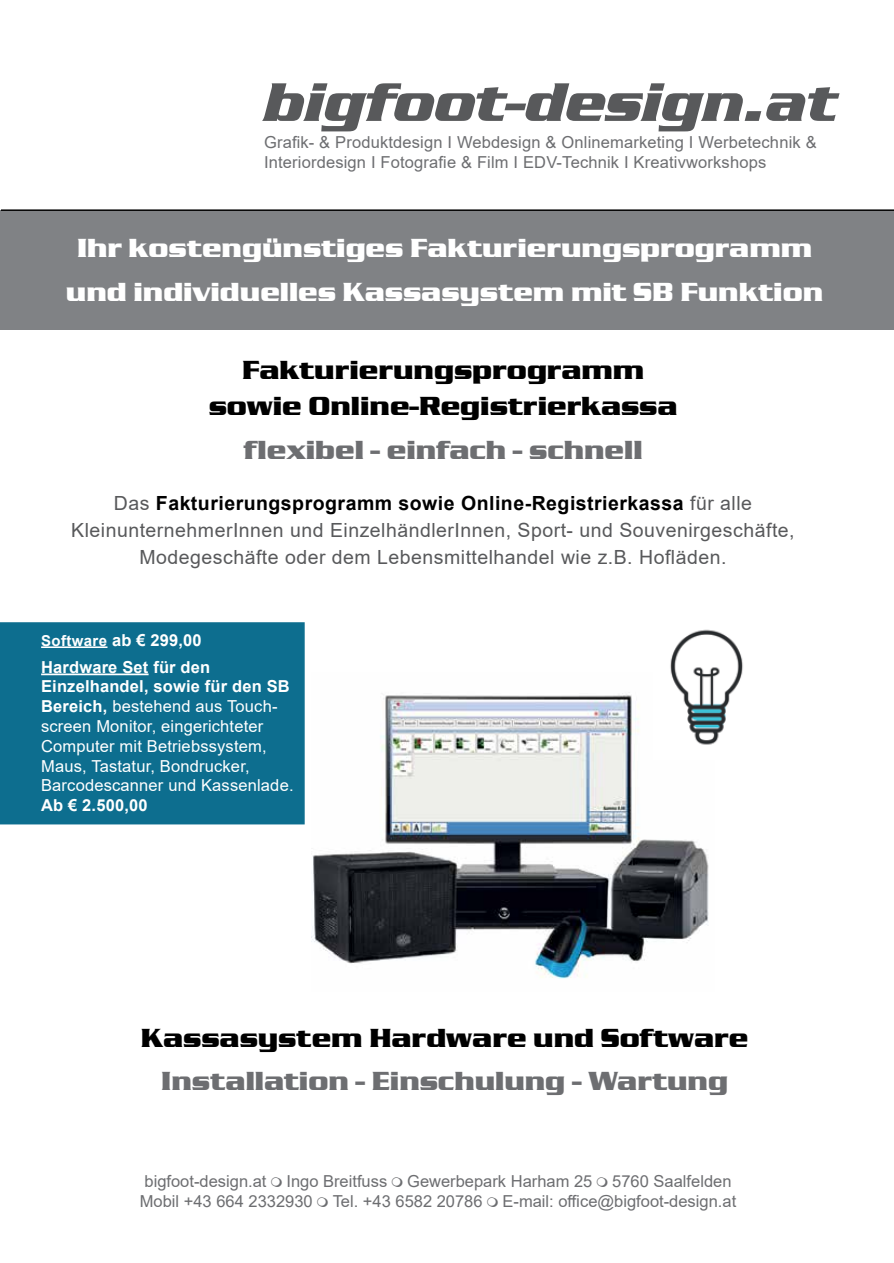
<style>
.page{position:relative;width:894px;height:1263px;background:#fff}
.page>*{position:absolute;margin:0;border:0;box-sizing:border-box;transform-origin:0 0}
.t1{font:italic 700 56.4px "Serpentine D";color:#58595b}
.t2{font:700 27px/43.5px "Serpentine D";color:#fff;text-align:center}
.t3{font:700 27px/36px "Serpentine D";color:#000;text-align:center}
.t4{font:700 27px "Serpentine D";color:#6d6e71}
.t5{font:19.5px/27px "Arial";letter-spacing:.025em;color:#58595b;text-align:center}
.t6{font:16.5px/19.8px "Arial";color:#6d6e71}
.t7{font:16.5px/19.8px "Arial";letter-spacing:.01em;color:#fff}
.t8{font:700 16.5px/27px "Arial";letter-spacing:.01em;color:#fff}
.s1{font-weight:700;color:#000}
.s2{font-size:15px}
.s3{font-weight:700}
</style>
<div class="page">
<div style="left:1px;top:210px;width:893px;height:120px;background:#808285"></div>
<hr style="left:1px;top:209px;width:893px;height:2px;background:#000">
<img style="left:311px;top:693px;width:398px;height:286px">
<img style="left:654px;top:629px;width:89px;height:130px">
<div style="left:0;top:622px;width:305px;height:202px;background:#0d6e8f;border:2px solid #0d6e8f"></div>
<hr style="left:41px;top:646px;width:66px;height:2px;background:#fff">
<hr style="left:41px;top:673px;width:108px;height:2px;background:#fff">
<h1 class="t1" style="left:264px;top:70px;width:574px">bigfoot-design.at</h1>
<p class="t6" style="left:264px;top:132px;width:554px">Grafik- &amp; Produktdesign I Webdesign &amp; Onlinemarketing I Werbetechnik &amp;<br>Interiordesign I Fotografie &amp; Film I EDV-Technik I Kreativworkshops</p>
<h2 class="t2" style="left:66px;top:227px;width:759px">Ihr kostengünstiges Fakturierungsprogramm und individuelles Kassasystem mit SB Funktion</h2>
<h2 class="t3" style="left:209px;top:353px;width:470px">Fakturierungsprogramm sowie Online-Registrierkassa</h2>
<h2 class="t4" style="left:244px;top:435px;width:400px">flexibel - einfach - schnell</h2>
<p class="t5" style="left:71px;top:489px;width:725px">Das <span class="s1">Fakturierungsprogramm sowie Online-Registrierkassa</span> für alle<br>KleinunternehmerInnen und EinzelhändlerInnen, Sport- und Souvenirgeschäfte,<br>Modegeschäfte oder dem Lebensmittelhandel wie z.B. Hofläden.</p>
<p class="t8" style="left:41px;top:626px;width:171px"><span class="s2">Software</span> ab € 299,00<br>Hardware Set für den</p>
<p class="t7" style="left:41px;top:677px;width:254px"><span class="s3">Einzelhandel, sowie für den SB<br>Bereich,</span> bestehend aus Touch&shy;screen Monitor, eingerichteter<br>Computer mit Betriebssystem,<br>Maus, Tastatur, Bondrucker,<br>Barcodescanner und Kassenlade.</p>
<p class="t8" style="left:41px;top:792px;width:108px">Ab € 2.500,00</p>
<h2 class="t3" style="left:141px;top:1020px;width:609px">Kassasystem Hardware und Software</h2>
<h2 class="t4" style="left:161px;top:1066px;width:568px">Installation - Einschulung - Wartung</h2>
<p class="t6" style="left:140px;top:1171px;width:598px">bigfoot-design.at Ingo Breitfuss Gewerbepark Harham 25 5760 Saalfelden<br>Mobil +43 664 2332930 Tel. +43 6582 20786 E-mail: office@bigfoot-design.at</p>
</div>
